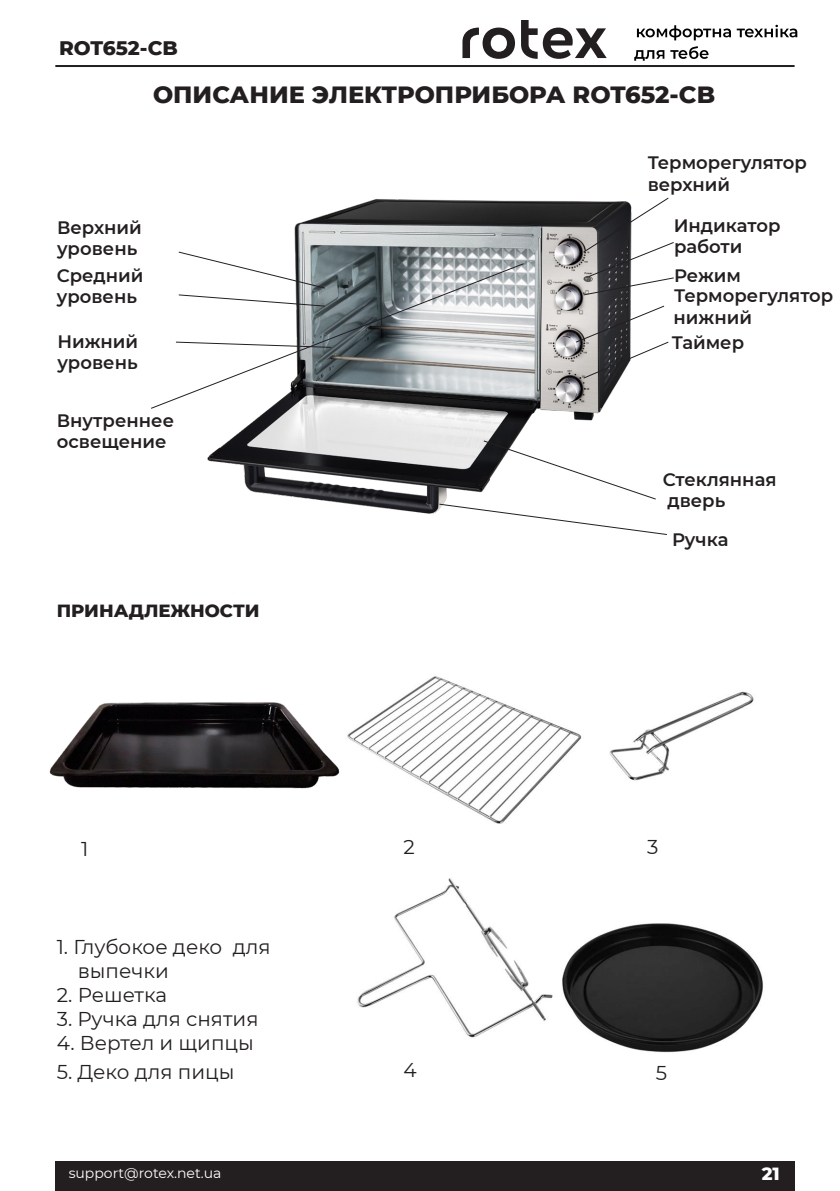
<style>
.page{position:relative;width:840px;height:1191px;background:#fff}
.page>*{position:absolute;margin:0;border:0;box-sizing:border-box;transform-origin:0 0}
.t1{font:800 24px "Montserrat";color:#231f20}
.t2{font:20px "Montserrat";color:#231f20}
.t3{font:800 20px "Montserrat";letter-spacing:-.005em;color:#231f20}
.t4{font:600 18px/21.6px "Montserrat";color:#231f20}
.t5{font:800 18px "Montserrat";color:#231f20}
.t6{font:800 18px "Montserrat";color:#fff}
.t7{font:14px "Montserrat";color:#fff}
</style>
<div class="page">
<hr style="left:55px;top:65px;width:739px;height:2px;background:#231f20">
<div style="left:55px;top:1161px;width:739px;height:30px;background:#231f20"></div>
<svg style="left:462px;top:20px;width:144px;height:39px"></svg>
<svg style="left:634px;top:25px;width:162px;height:36px"></svg>
<img style="left:207px;top:199px;width:424px;height:315px">
<img style="left:347px;top:676px;width:235px;height:148px">
<img style="left:609px;top:691px;width:145px;height:90px">
<img style="left:357px;top:878px;width:196px;height:160px">
<img style="left:562px;top:923px;width:201px;height:130px">
<img style="left:49px;top:702px;width:291px;height:87px">
<svg style="left:178px;top:251px;width:148px;height:11px"></svg>
<svg style="left:151px;top:262px;width:373px;height:147px"></svg>
<svg style="left:582px;top:197px;width:92px;height:99px"></svg>
<svg style="left:574px;top:305px;width:95px;height:74px"></svg>
<svg style="left:438px;top:440px;width:229px;height:95px"></svg>
<p class="t3" style="left:59px;top:33px;width:120px">ROT652-CB</p>
<p class="t1" style="left:153px;top:77px;width:563px">ОПИСАНИЕ ЭЛЕКТРОПРИБОРА ROT652-CB</p>
<p class="t4" style="left:57px;top:215px;width:86px">Верхний уровень</p>
<p class="t4" style="left:57px;top:264px;width:88px">Средний уровень</p>
<p class="t4" style="left:57px;top:329px;width:82px">Нижний уровень</p>
<p class="t4" style="left:57px;top:408px;width:119px">Внутреннее</p>
<p class="t4" style="left:57px;top:430px;width:111px">освещение</p>
<p class="t5" style="left:57px;top:597px;width:204px">ПРИНАДЛЕЖНОСТИ</p>
<p class="t2" style="left:81px;top:835px;width:9px">1</p>
<p class="t2" style="left:403px;top:833px;width:13px">2</p>
<p class="t4" style="left:647px;top:151px;width:161px">Терморегулятор</p>
<p class="t4" style="left:647px;top:173px;width:84px">верхний</p>
<p class="t4" style="left:673px;top:213px;width:108px">Индикатор</p>
<p class="t4" style="left:673px;top:235px;width:70px">работи</p>
<p class="t4" style="left:673px;top:264px;width:68px">Режим</p>
<p class="t4" style="left:673px;top:284px;width:161px">Терморегулятор</p>
<p class="t4" style="left:673px;top:306px;width:80px">нижний</p>
<p class="t4" style="left:671px;top:331px;width:74px">Таймер</p>
<p class="t4" style="left:662px;top:468px;width:115px">Стеклянная дверь</p>
<p class="t4" style="left:671px;top:528px;width:58px">Ручка</p>
<p class="t2" style="left:646px;top:833px;width:13px">3</p>
<p class="t2" style="left:57px;top:933px;width:215px">1. Глубокое деко для</p>
<p class="t2" style="left:78px;top:957px;width:93px">выпечки</p>
<p class="t2" style="left:57px;top:981px;width:112px">2. Решетка</p>
<p class="t2" style="left:57px;top:1005px;width:203px">3. Ручка для снятия</p>
<p class="t2" style="left:57px;top:1029px;width:198px">4. Вертел и щипцы</p>
<p class="t2" style="left:57px;top:1057px;width:179px">5. Деко для пицы</p>
<p class="t2" style="left:403px;top:1056px;width:15px">4</p>
<p class="t2" style="left:655px;top:1059px;width:13px">5</p>
<p class="t7" style="left:69px;top:1163px;width:154px">support@rotex.net.ua</p>
<p class="t6" style="left:761px;top:1160px;width:20px">21</p>
</div>
